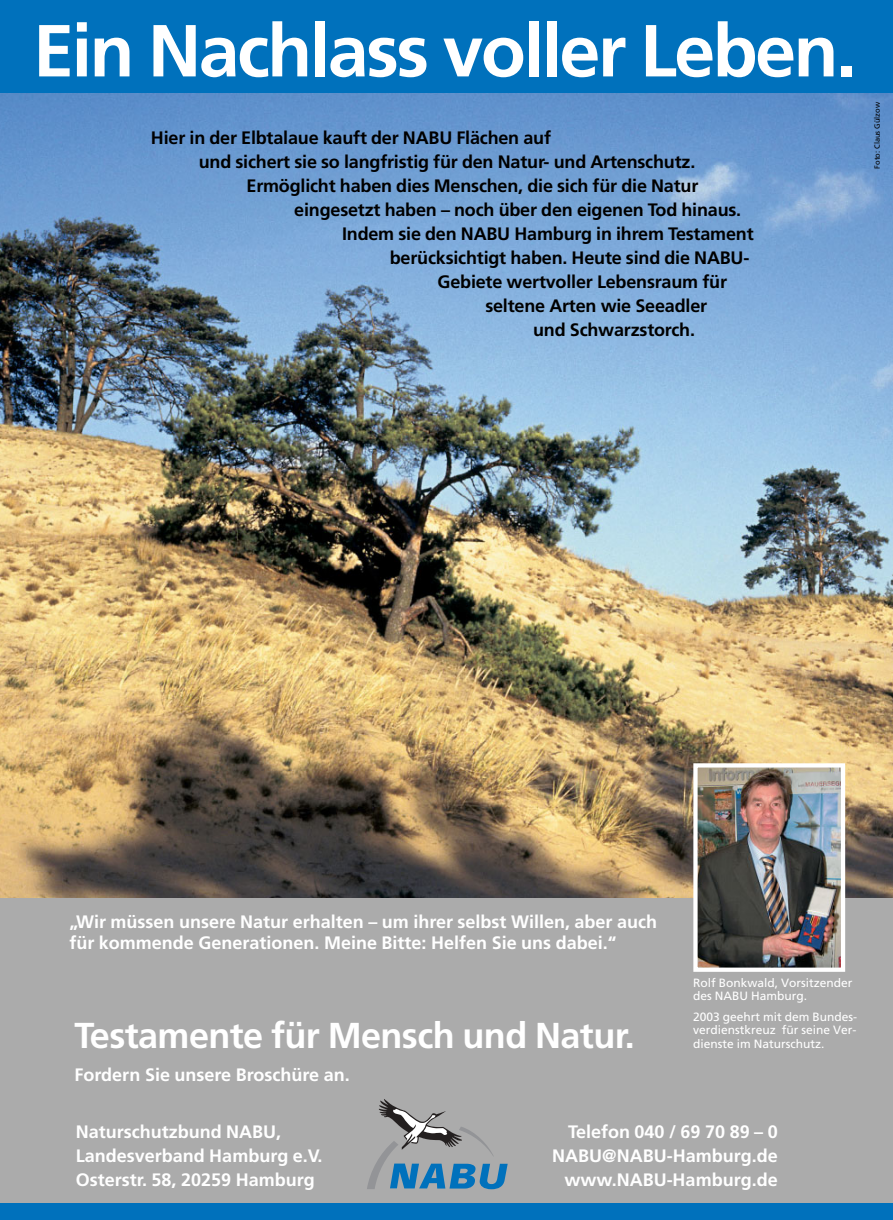
<style>
.page{position:relative;width:893px;height:1220px;background:#fff}
.page>*{position:absolute;margin:0;border:0;box-sizing:border-box;transform-origin:0 0}
.t1{font:700 73.5px "Frutiger";letter-spacing:-.035em;color:#fff}
.t2{font:700 36px "Frutiger";letter-spacing:-.015em;color:#fff}
.t3{font:700 18px "Frutiger";letter-spacing:-.01em;color:#000}
.t4{font:700 18px/24px "Frutiger";color:#fff}
.t5{font:12px/13.5px "Frutiger";color:#fff}
.t6{font:7.5px "Frutiger";color:#000}
</style>
<div class="page">
<div style="left:0;top:0;width:892px;height:111px;background:#0071bc"></div>
<div style="left:0;top:893px;width:892px;height:312px;background:#ababab"></div>
<div style="left:0;top:1203px;width:892px;height:17px;background:#0071bc"></div>
<img style="left:0;top:94px;width:892px;height:803px">
<img style="left:698px;top:768px;width:142px;height:198px">
<div style="left:693px;top:763px;width:152px;height:208px;border:4px solid #fff"></div>
<svg style="left:367px;top:1099px;width:140px;height:90px"></svg>
<h1 class="t1" style="left:33px;top:21px;width:824px">Ein Nachlass voller Leben.</h1>
<p class="t3" style="left:151px;top:130px;width:401px">Hier in der Elbtalaue kauft der NABU Flächen auf</p>
<p class="t3" style="left:199px;top:154px;width:498px">und sichert sie so langfristig für den Natur- und Artenschutz.</p>
<p class="t3" style="left:246px;top:178px;width:453px">Ermöglicht haben dies Menschen, die sich für die Natur</p>
<p class="t3" style="left:294px;top:202px;width:448px">eingesetzt haben – noch über den eigenen Tod hinaus.</p>
<p class="t3" style="left:342px;top:226px;width:413px">Indem sie den NABU Hamburg in ihrem Testament</p>
<p class="t3" style="left:390px;top:250px;width:361px">berücksichtigt haben. Heute sind die NABU-</p>
<p class="t3" style="left:437px;top:274px;width:291px">Gebiete wertvoller Lebensraum für</p>
<p class="t3" style="left:485px;top:298px;width:223px">seltene Arten wie Seeadler</p>
<p class="t3" style="left:533px;top:322px;width:163px">und Schwarzstorch.</p>
<p class="t6" style="left:874px;top:169px;width:68px;rotate:-90deg">Foto: Claus Gülzow</p>
<p class="t4" style="left:69px;top:912px;width:589px;line-height:21px">„Wir müssen unsere Natur erhalten – um ihrer selbst Willen, aber auch für kommende Generationen. Meine Bitte: Helfen Sie uns dabei.“</p>
<h2 class="t2" style="left:75px;top:1020px;width:562px">Testamente für Mensch und Natur.</h2>
<p class="t4" style="left:75px;top:1064px;width:277px">Fordern Sie unsere Broschüre an.</p>
<p class="t5" style="left:693px;top:976px;width:161px">Rolf Bonkwald, Vorsitzender des NABU Hamburg.</p>
<p class="t5" style="left:693px;top:1010px;width:166px;text-align:justify">2003 geehrt mit dem Bundes&shy;verdienstkreuz für seine Ver&shy;dienste im Naturschutz.</p>
<p class="t4" style="left:76px;top:1120px;width:248px">Naturschutzbund NABU,<br>Landesverband Hamburg e.V.<br>Osterstr. 58, 20259 Hamburg</p>
<p class="t4" style="left:552px;top:1120px;width:227px;text-align:right">Telefon 040 / 69 70 89 – 0<br>NABU@NABU-Hamburg.de www.NABU-Hamburg.de</p>
</div>
